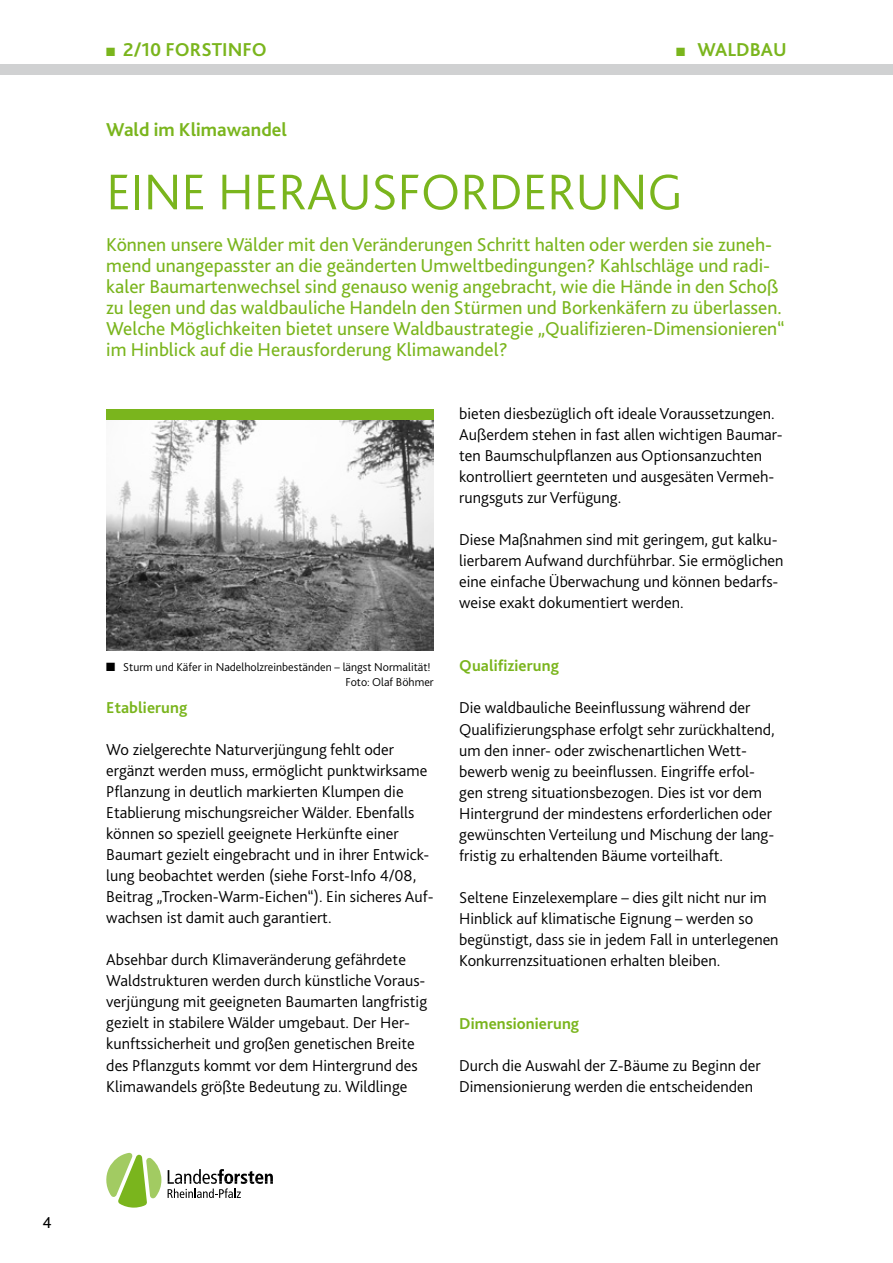
<style>
.page{position:relative;width:893px;height:1263px;background:#fff}
.page>*{position:absolute;margin:0;border:0;box-sizing:border-box;transform-origin:0 0}
.t1{font:300 52.5px "Bliss 2";color:#7ab51d}
.t2{font:19.5px/21px "Bliss 2";color:#7ab51d}
.t3{font:700 19.5px "Bliss 2";color:#7ab51d}
.t4{font:300 16.5px/21px "Bliss 2";color:#000}
.t5{font:700 16.5px "Bliss 2";letter-spacing:.005em;color:#7ab51d}
.t6{font:16.5px "Bliss 2";color:#000}
.t7{font:300 12px/14.4px "Bliss 2";color:#000;text-align:right}
</style>
<div class="page">
<div style="left:0;top:64px;width:893px;height:10px;background:#d0d1d2"></div>
<svg style="left:106px;top:1153px;width:55px;height:54px"></svg>
<svg style="left:168px;top:1169px;width:105px;height:29px"></svg>
<img style="left:106px;top:419px;width:328px;height:231px">
<div style="left:106px;top:409px;width:328px;height:10px;background:#7ab51d"></div>
<p class="t6" style="left:43px;top:1212px;width:11px">4</p>
<p class="t3" style="left:106px;top:37px;width:162px">■ 2/10 FORSTINFO</p>
<p class="t3" style="left:676px;top:37px;width:112px">■ WALDBAU</p>
<p class="t3" style="left:106px;top:117px;width:182px">Wald im Klimawandel</p>
<h1 class="t1" style="left:106px;top:159px;width:262px">EIN E Herausforderu</h1>
<h1 class="t1" style="left:610px;top:159px;width:64px">ng</h1>
<p class="t2" style="left:106px;top:234px;width:680px">Können unsere Wälder mit den Veränderungen Schritt halten oder werden sie zuneh&shy;mend unangepasster an die geänderten U mweltbedingungen? Kahlschläge und radi&shy;kaler Baumartenwechsel sind genauso wenig angebracht, wie die Hände in den Schoß zu legen und das waldbauliche Handeln den Stürmen und Borkenkäfern zu überlassen.<br>Welche Möglichkeiten bietet unsere Waldbaustrategie „Qualifizieren-Dimensionieren“ im Hinblick auf die Herausforderung Klimawandel?</p>
<p class="t7" style="left:106px;top:660px;width:329px">■ Sturm und Käfer in Nadelholzreinbeständen – längst Normalität!<br>Foto: Olaf Böhmer</p>
<p class="t5" style="left:106px;top:698px;width:83px">Etablierung</p>
<p class="t4" style="left:106px;top:739px;width:329px">Wo zielgerechte N aturverjüngung fehlt oder ergänzt werden muss, ermöglicht punktwirksame Pflanzung in deutlich markierten Klumpen die Etablierung mischungsreicher Wälder. Ebenfalls können so speziell geeignete Herkünfte einer Baumart gezielt eingebracht und in ihrer Entwick&shy;lung beobachtet werden (siehe Forst-I nfo 4/08, Beitrag „Trocken-Warm-Eichen“). Ein sicheres Auf&shy;wachsen ist damit auch garantiert.</p>
<p class="t4" style="left:106px;top:949px;width:322px">Absehbar durch Klimaveränderung gefährdete Waldstrukturen werden durch künstliche Voraus&shy;verjüngung mit geeigneten Baumarten langfristig gezielt in stabilere Wälder umgebaut. Der H er&shy;kunftssicherheit und großen genetischen Breite des Pflanzguts kommt vor dem H intergrund des Klimawandels größte Bedeutung zu. Wildlinge</p>
<p class="t4" style="left:459px;top:403px;width:325px">bieten diesbezüglich oft ideale Voraussetzungen.<br>Außerdem stehen in fast allen wichtigen Baumar&shy;ten Baumschulpflanzen aus Optionsanzuchten kontrolliert geernteten und ausgesäten Vermeh&shy;rungsguts zur Verfügung.</p>
<p class="t4" style="left:459px;top:529px;width:326px">Diese Maßnahmen sind mit geringem, gut kalku&shy;lierbarem Aufwand durchführbar. Sie ermöglichen eine einfache Überwachung und können bedarfs&shy;weise exakt dokumentiert werden.</p>
<p class="t5" style="left:459px;top:656px;width:101px">Qualifizierung</p>
<p class="t4" style="left:459px;top:697px;width:317px">Die waldbauliche Beeinflussung während der Qualifizierungsphase erfolgt sehr zurückhaltend, um den inner- oder zwischenartlichen Wett&shy;bewerb wenig zu beeinflussen. Eingriffe erfol&shy;gen streng situationsbezogen. Dies ist vor dem<br>H intergrund der mindestens erforderlichen oder gewünschten Verteilung und Mischung der lang&shy;fristig zu erhaltenden Bäume vorteilhaft.</p>
<p class="t4" style="left:459px;top:886px;width:321px">Seltene Einzelexemplare – dies gilt nicht nur im H inblick auf klimatische Eignung – werden so begünstigt, dass sie in jedem Fall in unterlegenen Konkurrenzsituationen erhalten bleiben.</p>
<p class="t5" style="left:459px;top:1013px;width:122px">Dimensionierung</p>
<p class="t4" style="left:459px;top:1054px;width:303px">Durch die Auswahl der Z-Bäume zu Beginn der<br>Dimensionierung werden die entscheidenden</p>
</div>
